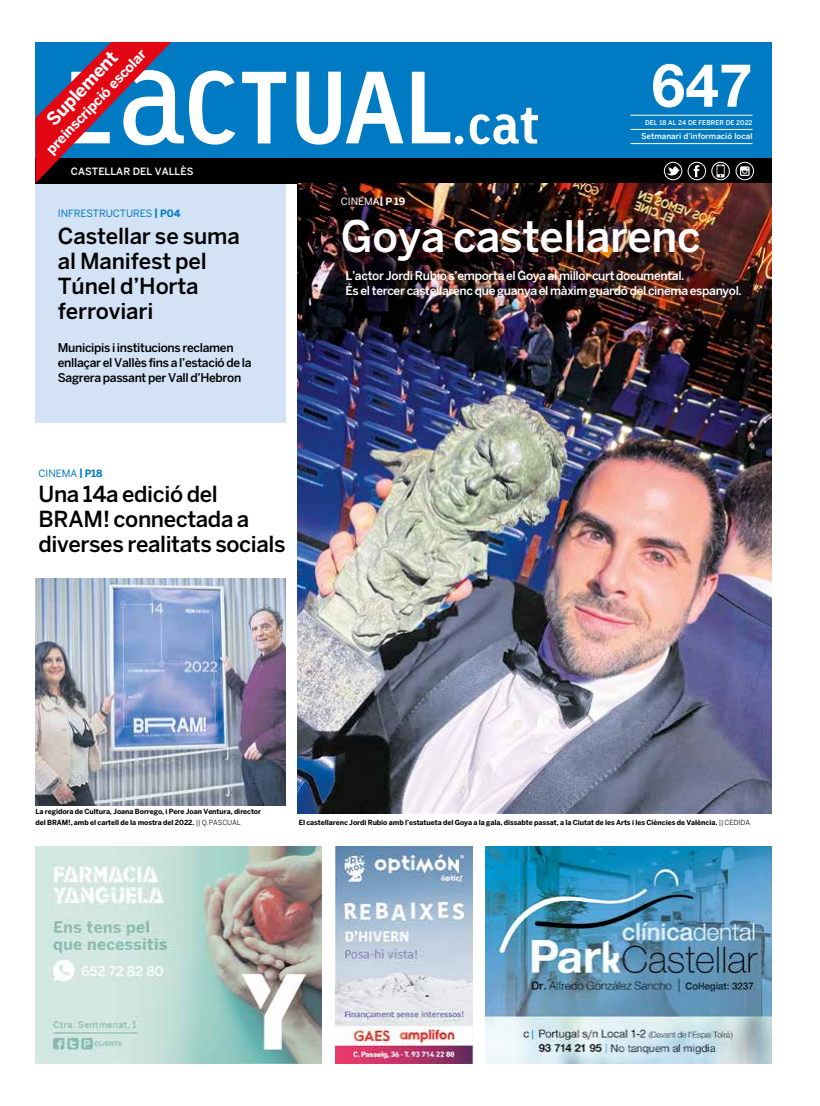
<style>
.page{position:relative;width:820px;height:1106px;background:#fff}
.page>*{position:absolute;margin:0;border:0;box-sizing:border-box;transform-origin:0 0}
.t1{font:700 60px "Helvetica Neue";color:#fff}
.t2{font:500 43px "Benton Sans";letter-spacing:-.01em;color:#fff}
.t3{font:500 22px/25px "Benton Sans";letter-spacing:-.015em;color:#000}
.t4{font:700 18px "Benton Sans";color:#fff}
.t5{font:700 14px "Benton Sans";color:#fff}
.t6{font:500 12px/15px "Benton Sans";letter-spacing:-.03em;color:#fff}
.t7{font:500 12px/15px "Benton Sans";letter-spacing:-.03em;color:#000}
.t8{font:10px "Benton Sans";letter-spacing:-.005em;color:#007ac2}
.t9{font:500 10px "Benton Sans";letter-spacing:.005em;color:#fff}
.t10{font:10px "Benton Sans";letter-spacing:-.005em;color:#fff}
.t11{font:500 8px "Benton Sans";letter-spacing:.005em;color:#fff}
.t12{font:700 7px/10.9px "Benton Sans";letter-spacing:-.01em;color:#000}
.t13{font:500 6.5px "Benton Sans";letter-spacing:.005em;color:#fff}
.s1{font-weight:700}
.s2{font-weight:400}
</style>
<div class="page">
<img style="left:35px;top:846px;width:286px;height:217px">
<img style="left:485px;top:846px;width:286px;height:217px">
<img style="left:335px;top:846px;width:137px;height:217px">
<div style="left:35px;top:43px;width:736px;height:115px;background:#007ac2"></div>
<div style="left:35px;top:158px;width:736px;height:26px;background:#000"></div>
<svg style="left:666px;top:166px;width:13px;height:10px"></svg>
<div style="left:663px;top:162px;width:18px;height:18px;border:1px solid #fff;border-radius:50%"></div>
<svg style="left:693px;top:165px;width:6px;height:12px"></svg>
<div style="left:687px;top:162px;width:18px;height:18px;border:1px solid #fff;border-radius:50%"></div>
<div style="left:735px;top:162px;width:18px;height:18px;border:1px solid #fff;border-radius:50%"></div>
<svg style="left:740px;top:166px;width:9px;height:10px"></svg>
<div style="left:711px;top:162px;width:18px;height:18px;border:1px solid #fff;border-radius:50%"></div>
<svg style="left:716px;top:165px;width:8px;height:12px"></svg>
<hr style="left:630px;top:115px;width:122px;height:1px;background:#fff">
<hr style="left:630px;top:129px;width:122px;height:1px;background:#fff">
<hr style="left:630px;top:143px;width:122px;height:1px;background:#fff">
<img style="left:298px;top:184px;width:473px;height:629px">
<img style="left:35px;top:578px;width:250px;height:227px">
<div style="left:35px;top:184px;width:250px;height:239px;background:#d3e2f5"></div>
<svg style="left:35px;top:42px;width:502px;height:141px"></svg>
<h3 class="t5" style="left:42px;top:145px;width:140px;rotate:-46deg">preinscripció escolar</h3>
<h3 class="t4" style="left:42px;top:114px;width:95px;rotate:-46deg">Suplement</h3>
<h3 class="t9" style="left:71px;top:165px;width:124px">CASTELLAR DEL VALLÈS</h3>
<h3 class="t8" style="left:58px;top:207px;width:124px">INFRESTRUCTURES <span class="s1">| P04</span></h3>
<h3 class="t3" style="left:58px;top:223px;width:183px">Castellar se suma al Manifest pel<br>Túnel d’Horta ferroviari</h3>
<h3 class="t7" style="left:58px;top:340px;width:195px">Municipis i institucions reclamen enllaçar el Vallès fins a l’estació de la<br>Sagrera passant per Vall d’Hebron</h3>
<h3 class="t8" style="left:39px;top:467px;width:65px">CINEMA <span class="s1">| P18</span></h3>
<h3 class="t3" style="left:39px;top:481px;width:248px">Una 14a edició del<br>BRAM! connectada a diverses realitats socials</h3>
<h3 class="t10" style="left:341px;top:196px;width:66px">CINEMA<span class="s1">| P 19</span></h3>
<h1 class="t1" style="left:651px;top:38px;width:102px">647</h1>
<p class="t13" style="left:644px;top:118px;width:109px">DEL 18 AL 24 DE FEBRER DE 2022</p>
<p class="t11" style="left:641px;top:132px;width:113px">Setmanari d’informació local</p>
<h2 class="t2" style="left:341px;top:210px;width:361px">Goya castellarenc</h2>
<h3 class="t6" style="left:345px;top:267px;width:398px">L’actor Jordi Rubio s’emporta el Goya al millor curt documental.<br>És el tercer castellarenc que guanya el màxim guardó del cinema espanyol.</h3>
<p class="t12" style="left:35px;top:805px;width:227px">La regidora de Cultura, Joana Borrego, i Pere Joan Ventura, director del BRAM!, amb el cartell de la mostra del 2022. <span class="s2">|| Q.PASCUAL</span></p>
<p class="t12" style="left:298px;top:816px;width:452px">El castellarenc Jordi Rubio amb l’estatueta del Goya a la gala, dissabte passat, a la Ciutat de les Arts i les Ciències de València. <span class="s2">|| CEDIDA</span></p>
</div>
